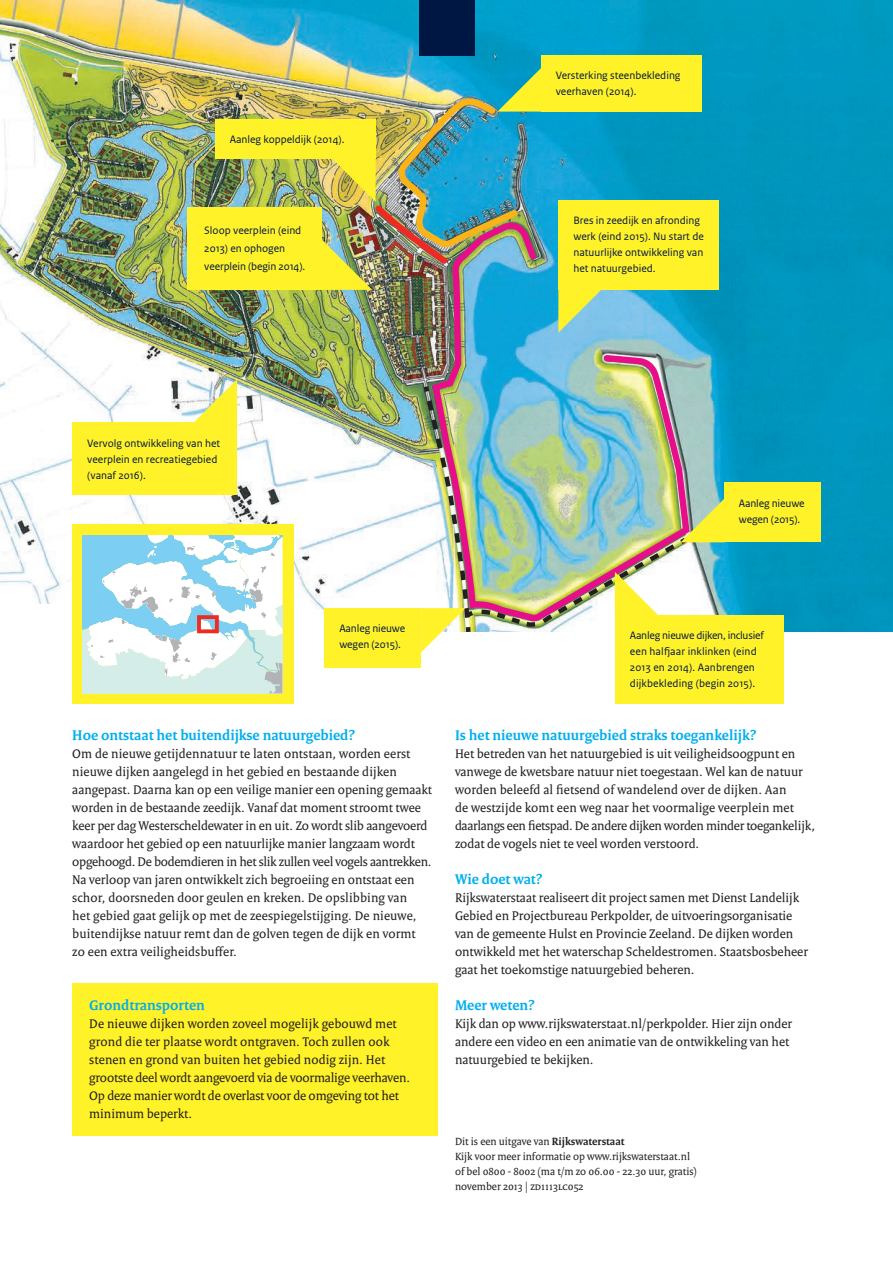
<style>
.page{position:relative;width:893px;height:1263px;background:#fff}
.page>*{position:absolute;margin:0;border:0;box-sizing:border-box;transform-origin:0 0}
._10_RO_Broodtekst{font:700 15px "Rijksoverheid Serif";color:#00aeef}
._20_RO_Kader_Kop_Cya{font:700 15px "Rijksoverheid Serif";color:#00aeef}
._10_RO_Broodtekst-2{font:13.5px/18px "Rijksoverheid Serif";color:#231f20}
.t1{font:11.25px/15.9px "Rijksoverheid Sans Text";color:#001643}
.t2{font:11.25px/15px "Rijksoverheid Serif";color:#231f20}
.s1{font-weight:700}
</style>
<div class="page">
<div style="left:72px;top:984px;width:366px;height:152px;background:#fff229"></div>
<img style="left:0;top:0;width:893px;height:632px">
<div style="left:558px;top:200px;width:161px;height:90px;background:#fff229"></div>
<div style="left:215px;top:119px;width:161px;height:40px;background:#fff229"></div>
<div style="left:187px;top:208px;width:135px;height:82px;background:#fff229"></div>
<div style="left:0;top:605px;width:175px;height:27px;background:#fff"></div>
<img style="left:429px;top:221px;width:263px;height:161px">
<div style="left:72px;top:524px;width:222px;height:180px;background:#fff229"></div>
<svg style="left:83px;top:535px;width:199px;height:158px;background:#cfeaf2"></svg>
<div style="left:197px;top:615px;width:22px;height:18px;border:4px solid #ee2a23"></div>
<div style="left:541px;top:55px;width:161px;height:57px;background:#fff229"></div>
<img style="left:321px;top:67px;width:221px;height:223px">
<div style="left:72px;top:423px;width:165px;height:72px;background:#fff229"></div>
<svg style="left:193px;top:379px;width:44px;height:44px"></svg>
<div style="left:615px;top:615px;width:168px;height:89px;background:#fff229"></div>
<div style="left:324px;top:608px;width:97px;height:60px;background:#fff229"></div>
<div style="left:724px;top:483px;width:97px;height:59px;background:#fff229"></div>
<img style="left:421px;top:382px;width:304px;height:270px">
<div style="left:419px;top:0;width:55px;height:55px;background:#001643"></div>
<p class="t1" style="left:230px;top:132px;width:116px">Aanleg koppeldijk (2014).</p>
<p class="t1" style="left:204px;top:221px;width:102px;line-height:18px">Sloop veerplein (eind<br>2013) en ophogen veerplein (begin 2014).</p>
<p class="t1" style="left:556px;top:68px;width:126px">Versterking steenbekleding veerhaven (2014).</p>
<p class="t1" style="left:573px;top:213px;width:132px">Bres in zeedijk en afronding werk (eind 2015). Nu start de natuurlijke ontwikkeling van het natuurgebied.</p>
<p class="t1" style="left:87px;top:435px;width:134px">Vervolg ontwikkeling van het veerplein en recreatiegebied (vanaf 2016).</p>
<p class="t1" style="left:739px;top:495px;width:68px">Aanleg nieuwe wegen (2015).</p>
<p class="t1" style="left:339px;top:621px;width:68px">Aanleg nieuwe wegen (2015).</p>
<p class="_10_RO_Broodtekst" style="left:72px;top:726px;width:284px">Hoe ontstaat het buitendijkse natuurgebied?</p>
<p class="_10_RO_Broodtekst-2" style="left:72px;top:744px;width:361px">Om de nieuwe getijdennatuur te laten ontstaan, worden eerst nieuwe dijken aangelegd in het gebied en bestaande dijken aangepast. Daarna kan op een veilige manier een opening gemaakt worden in de bestaande zeedijk. Vanaf dat moment stroomt twee keer per dag Westerscheldewater in en uit. Zo wordt slib aangevoerd waardoor het gebied op een natuurlijke manier langzaam wordt opgehoogd. De bodemdieren in het slik zullen veel vogels aantrekken.<br>Na verloop van jaren ontwikkelt zich begroeiing en ontstaat een schor, doorsneden door geulen en kreken. De opslibbing van</p>
<p class="_10_RO_Broodtekst-2" style="left:72px;top:906px;width:346px">het gebied gaat gelijk op met de zeespiegelstijging. De nieuwe, buitendijkse natuur remt dan de golven tegen de dijk en vormt</p>
<p class="_10_RO_Broodtekst-2" style="left:72px;top:942px;width:166px">zo een extra veiligheidsbuffer.</p>
<p class="_20_RO_Kader_Kop_Cya" style="left:89px;top:996px;width:117px">Grondtransporten</p>
<p class="_10_RO_Broodtekst-2" style="left:89px;top:1014px;width:322px">De nieuwe dijken worden zoveel mogelijk gebouwd met grond die ter plaatse wordt ontgraven. Toch zullen ook stenen en grond van buiten het gebied nodig zijn. Het grootste deel wordt aangevoerd via de voormalige veerhaven.<br>Op deze manier wordt de overlast voor de omgeving tot het minimum beperkt.</p>
<p class="t1" style="left:630px;top:628px;width:135px">Aanleg nieuwe dijken, inclusief een halfjaar inklinken (eind<br>2013 en 2014). Aanbrengen dijkbekleding (begin 2015).</p>
<p class="_10_RO_Broodtekst" style="left:455px;top:726px;width:303px">Is het nieuwe natuurgebied straks toegankelijk?</p>
<p class="_10_RO_Broodtekst-2" style="left:455px;top:744px;width:349px">Het betreden van het natuurgebied is uit veiligheidsoogpunt en vanwege de kwetsbare natuur niet toegestaan. Wel kan de natuur worden beleefd al fietsend of wandelend over de dijken. Aan</p>
<p class="_10_RO_Broodtekst-2" style="left:455px;top:798px;width:362px">de westzijde komt een weg naar het voormalige veerplein met daarlangs een fietspad. De andere dijken worden minder toegankelijk, zodat de vogels niet te veel worden verstoord.</p>
<p class="_10_RO_Broodtekst" style="left:455px;top:870px;width:89px">Wie doet wat?</p>
<p class="_10_RO_Broodtekst-2" style="left:455px;top:888px;width:346px">Rijkswaterstaat realiseert dit project samen met Dienst Landelijk<br>Gebied en Projectbureau Perkpolder, de uitvoeringsorganisatie</p>
<p class="_10_RO_Broodtekst-2" style="left:455px;top:924px;width:354px">van de gemeente Hulst en Provincie Zeeland. De dijken worden ontwikkeld met het waterschap Scheldestromen. Staatsbosbeheer gaat het toekomstige natuurgebied beheren.</p>
<p class="_10_RO_Broodtekst" style="left:455px;top:996px;width:81px">Meer weten?</p>
<p class="_10_RO_Broodtekst-2" style="left:455px;top:1014px;width:338px">Kijk dan op www.rijkswaterstaat.nl/perkpolder. Hier zijn onder andere een video en een animatie van de ontwikkeling van het natuurgebied te bekijken.</p>
<p class="t2" style="left:455px;top:1134px;width:243px">Dit is een uitgave van <span class="s1">Rijkswaterstaat<br></span>Kijk voor meer informatie op www.rijkswaterstaat.nl of bel 0800 - 8002 (ma t/m zo 06.00 - 22.30 uur, gratis) november 2013 | zd1113lc052</p>
</div>
